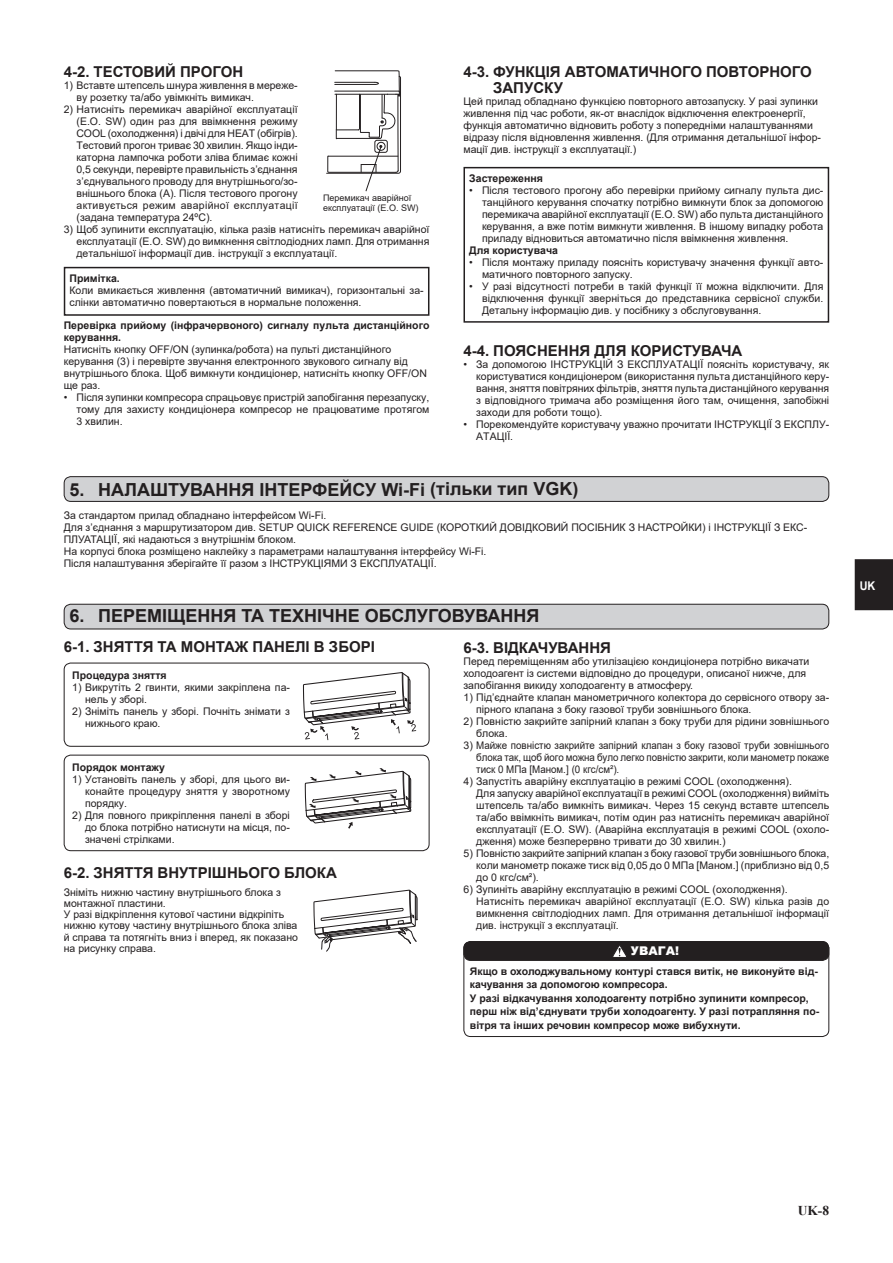
<style>
.page{position:relative;width:893px;height:1263px;background:#fff}
.page>*{position:absolute;margin:0;border:0;box-sizing:border-box;transform-origin:0 0}
.t1{font:700 18px "Arial";color:#231f20}
.t2{font:700 15px/16.5px "Arial";color:#231f20}
.t3{font:700 13.5px "Times New Roman";color:#231f20}
.t4{font:900 12px "Arial";color:#fff}
.t5{font:700 12px "Arial";color:#fff;scale:.9 1}
.t6{font:10.5px/12px "Arial";color:#231f20}
.t7{font:700 10.5px/13.5px "Arial";color:#231f20}
.t8{font:9px/9.8px "Arial";color:#231f20}
</style>
<div class="page">
<div style="left:855px;top:559px;width:38px;height:51px;background:#231f20"></div>
<div style="left:64px;top:755px;width:365px;height:96px;border:1px solid #231f20;border-radius:7px"></div>
<div style="left:64px;top:663px;width:365px;height:84px;border:1px solid #231f20;border-radius:7px"></div>
<svg style="left:326px;top:70px;width:75px;height:122px"></svg>
<div style="left:463px;top:167px;width:366px;height:156px;border:2px solid #231f20"></div>
<svg style="left:303px;top:672px;width:113px;height:68px"></svg>
<svg style="left:304px;top:768px;width:108px;height:61px"></svg>
<svg style="left:313px;top:889px;width:105px;height:63px"></svg>
<div style="left:64px;top:267px;width:365px;height:49px;border:2px solid #231f20"></div>
<div style="left:464px;top:941px;width:365px;height:19px;background:#231f20;border-radius:7px"></div>
<svg style="left:613px;top:945px;width:13px;height:12px"></svg>
<div style="left:463px;top:941px;width:366px;height:20px;border:1px solid #231f20;border-radius:7px"></div>
<div style="left:463px;top:941px;width:366px;height:96px;border:1px solid #231f20;border-radius:7px"></div>
<div style="left:64px;top:604px;width:765px;height:25px;background:#d1d2d4;border-radius:7px"></div>
<div style="left:64px;top:604px;width:765px;height:25px;border:1px solid #231f20;border-radius:7px"></div>
<div style="left:64px;top:477px;width:765px;height:24px;background:#d1d2d4;border-radius:7px"></div>
<div style="left:64px;top:476px;width:765px;height:26px;border:1px solid #231f20;border-radius:7px"></div>
<h2 class="t2" style="left:64px;top:63px;width:181px">4-2. ТЕСТОВИЙ ПРОГОН</h2>
<p class="t6" style="left:77px;top:79px;width:223px;text-indent:-13px">1) Вставте штепсель шнура живлення в мереже&shy;ву розетку та/або увімкніть вимикач.</p>
<p class="t6" style="left:77px;top:103px;width:223px;text-align:justify;text-indent:-13px">2) Натисніть перемикач аварійної експлуатації (E.O. SW) один раз для ввімкнення режиму COOL (охолодження) і двічі для HEAT (обігрів).<br>Тестовий прогон триває 30 хвилин. Якщо інди&shy;каторна лампочка роботи зліва блимає кожні 0,5 секунди, перевірте правильність з’єднання з’єднувального проводу для внутрішнього/зо&shy;внішнього блока (A). Після тестового прогону активується режим аварійної експлуатації (задана температура 24ºC).</p>
<p class="t6" style="left:77px;top:223px;width:354px;text-align:justify;text-indent:-13px">3) Щоб зупинити експлуатацію, кілька разів натисніть перемикач аварійної експлуатації (E.O. SW) до вимкнення світлодіодних ламп. Для отримання детальнішої інформації див. інструкції з експлуатації.</p>
<p class="t8" style="left:323px;top:193px;width:97px">Перемикач аварійної експлуатації (E.O. SW)</p>
<p class="t7" style="left:70px;top:271px;width:52px">Примітка.</p>
<p class="t6" style="left:70px;top:284px;width:356px">Коли вмикається живлення (автоматичний вимикач), горизонтальні за&shy;слінки автоматично повертаються в нормальне положення.</p>
<p class="t7" style="left:64px;top:319px;width:367px;line-height:12px">Перевірка прийому (інфрачервоного) сигналу пульта дистанційного керування.</p>
<p class="t6" style="left:64px;top:343px;width:365px">Натисніть кнопку OFF/ON (зупинка/робота) на пульті дистанційного керування (3) і перевірте звучання електронного звукового сигналу від внутрішнього блока. Щоб вимкнути кондиціонер, натисніть кнопку OFF/ON ще раз.</p>
<p class="t6" style="left:77px;top:391px;width:354px;text-align:justify;text-indent:-13px">• Після зупинки компресора спрацьовує пристрій запобігання перезапуску, тому для захисту кондиціонера компресор не працюватиме протягом 3 хвилин.</p>
<h2 class="t2" style="left:493px;top:63px;width:320px;text-indent:-30px">4-3. ФУНКЦІЯ АВТОМАТИЧНОГО ПОВТОРНОГО<br>ЗАПУСКУ</h2>
<p class="t6" style="left:463px;top:95px;width:359px">Цей прилад обладнано функцією повторного автозапуску. У разі зупинки живлення під час роботи, як-от внаслідок відключення електроенергії, функція автоматично відновить роботу з попередніми налаштуваннями відразу після відновлення живлення. (Для отримання детальнішої інфор&shy;мації див. інструкції з експлуатації.)</p>
<p class="t7" style="left:469px;top:171px;width:75px">Застереження</p>
<p class="t6" style="left:482px;top:184px;width:343px;text-align:justify;text-indent:-13px">• Після тестового прогону або перевірки прийому сигналу пульта дис&shy;танційного керування спочатку потрібно вимкнути блок за допомогою перемикача аварійної експлуатації (E.O. SW) або пульта дистанційного керування, а вже потім вимкнути живлення. В іншому випадку робота приладу відновиться автоматично після ввімкнення живлення.</p>
<p class="t7" style="left:469px;top:243px;width:90px">Для користувача</p>
<p class="t6" style="left:482px;top:256px;width:343px;text-indent:-13px">• Після монтажу приладу поясніть користувачу значення функції авто&shy;матичного повторного запуску.</p>
<p class="t6" style="left:482px;top:280px;width:343px;text-align:justify;text-indent:-13px">• У разі відсутності потреби в такій функції її можна відключити. Для відключення функції зверніться до представника сервісної служби.<br>Детальну інформацію див. у посібнику з обслуговування.</p>
<h2 class="t2" style="left:463px;top:342px;width:280px">4-4. ПОЯСНЕННЯ ДЛЯ КОРИСТУВАЧА</h2>
<p class="t6" style="left:476px;top:358px;width:354px;text-align:justify;text-indent:-13px">• За допомогою ІНСТРУКЦІЙ З ЕКСПЛУАТАЦІЇ поясніть користувачу, як користуватися кондиціонером (використання пульта дистанційного керу&shy;вання, зняття повітряних фільтрів, зняття пульта дистанційного керування з відповідного тримача або розміщення його там, очищення, запобіжні заходи для роботи тощо).</p>
<p class="t6" style="left:476px;top:418px;width:354px;text-indent:-13px">• Порекомендуйте користувачу уважно прочитати ІНСТРУКЦІЇ З ЕКСПЛУ-<br>АТАЦІЇ.</p>
<h1 class="t1" style="left:70px;top:477px;width:510px">5. НАЛАШТУВАННЯ ІНТЕРФЕЙСУ Wi-Fi (тільки тип VGK)</h1>
<p class="t6" style="left:64px;top:509px;width:745px">За стандартом прилад обладнано інтерфейсом Wi-Fi.<br>Для з’єднання з маршрутизатором див. SETUP QUICK REFERENCE GUIDE (КОРОТКИЙ ДОВІДКОВИЙ ПОСІБНИК З НАСТРОЙКИ) і ІНСТРУКЦІЇ З ЕКС-ПЛУАТАЦІЇ, які надаються з внутрішнім блоком.<br>На корпусі блока розміщено наклейку з параметрами налаштування інтерфейсу Wi-Fi.<br>Після налаштування зберігайте її разом з ІНСТРУКЦІЯМИ З ЕКСПЛУАТАЦІЇ.</p>
<h1 class="t1" style="left:70px;top:603px;width:471px">6. ПЕРЕМІЩЕННЯ ТА ТЕХНІЧНЕ ОБСЛУГОВУВАННЯ</h1>
<h2 class="t2" style="left:64px;top:639px;width:313px">6-1. ЗНЯТТЯ ТА МОНТАЖ ПАНЕЛІ В ЗБОРІ</h2>
<h2 class="t2" style="left:463px;top:639px;width:149px">6-3. ВІДКАЧУВАННЯ</h2>
<p class="t6" style="left:463px;top:655px;width:347px">Перед переміщенням або утилізацією кондиціонера потрібно викачати холодоагент із системи відповідно до процедури, описаної нижче, для запобігання викиду холодоагенту в атмосферу.</p>
<p class="t6" style="left:476px;top:691px;width:354px;text-indent:-13px">1) Під’єднайте клапан манометричного колектора до сервісного отвору за&shy;пірного клапана з боку газової труби зовнішнього блока.</p>
<p class="t6" style="left:476px;top:715px;width:354px;text-indent:-13px">2) Повністю закрийте запірний клапан з боку труби для рідини зовнішнього блока.</p>
<p class="t6" style="left:476px;top:739px;width:354px;text-align:justify;text-indent:-13px">3) Майже повністю закрийте запірний клапан з боку газової труби зовнішнього блока так, щоб його можна було легко повністю закрити, коли манометр покаже тиск 0 МПа [Маном.] (0 кгс/см²).</p>
<p class="t6" style="left:476px;top:775px;width:354px;text-indent:-13px">4) Запустіть аварійну експлуатацію в режимі COOL (охолодження).<br>Для запуску аварійної експлуатації в режимі COOL (охолодження) вийміть штепсель та/або вимкніть вимикач. Через 15 секунд вставте штепсель та/або ввімкніть вимикач, потім один раз натисніть перемикач аварійної експлуатації (E.O. SW). (Аварійна експлуатація в режимі COOL (охоло&shy;дження) може безперервно тривати до 30 хвилин.)</p>
<p class="t6" style="left:476px;top:847px;width:354px;text-align:justify;text-indent:-13px">5) Повністю закрийте запірний клапан з боку газової труби зовнішнього блока, коли манометр покаже тиск від 0,05 до 0 МПа [Маном.] (приблизно від 0,5 до 0 кгс/см²).</p>
<p class="t6" style="left:476px;top:883px;width:354px;text-indent:-13px">6) Зупиніть аварійну експлуатацію в режимі COOL (охолодження).<br>Натисніть перемикач аварійної експлуатації (E.O. SW) кілька разів до вимкнення світлодіодних ламп. Для отримання детальнішої інформації див. інструкції з експлуатації.</p>
<p class="t7" style="left:72px;top:668px;width:96px">Процедура зняття</p>
<p class="t6" style="left:85px;top:681px;width:206px;text-indent:-13px">1) Викрутіть 2 гвинти, якими закріплена па&shy;нель у зборі.</p>
<p class="t6" style="left:85px;top:705px;width:206px;text-indent:-13px">2) Зніміть панель у зборі. Почніть знімати з нижнього краю.</p>
<p class="t7" style="left:72px;top:760px;width:94px">Порядок монтажу</p>
<p class="t6" style="left:85px;top:773px;width:206px;text-align:justify;text-indent:-13px">1) Установіть панель у зборі, для цього ви&shy;конайте процедуру зняття у зворотному порядку.</p>
<p class="t6" style="left:85px;top:809px;width:206px;text-align:justify;text-indent:-13px">2) Для повного прикріплення панелі в зборі до блока потрібно натиснути на місця, по&shy;значені стрілками.</p>
<h2 class="t2" style="left:64px;top:865px;width:275px">6-2. ЗНЯТТЯ ВНУТРІШНЬОГО БЛОКА</h2>
<p class="t6" style="left:64px;top:886px;width:236px;line-height:11.2px">Зніміть нижню частину внутрішнього блока з монтажної пластини.<br>У разі відкріплення кутової частини відкріпіть нижню кутову частину внутрішнього блока зліва й справа та потягніть вниз і вперед, як показано на рисунку справа.</p>
<p class="t4" style="left:631px;top:942px;width:50px">УВАГА!</p>
<p class="t7" style="left:470px;top:964px;width:351px">Якщо в охолоджувальному контурі стався витік, не виконуйте від&shy;качування за допомогою компресора.<br>У разі відкачування холодоагенту потрібно зупинити компресор, перш ніж від’єднувати труби холодоагенту. У разі потрапляння по&shy;вітря та інших речовин компресор може вибухнути.</p>
<p class="t5" style="left:860px;top:577px;width:19px">UK</p>
<p class="t3" style="left:798px;top:1200px;width:33px">UK-8</p>
</div>
